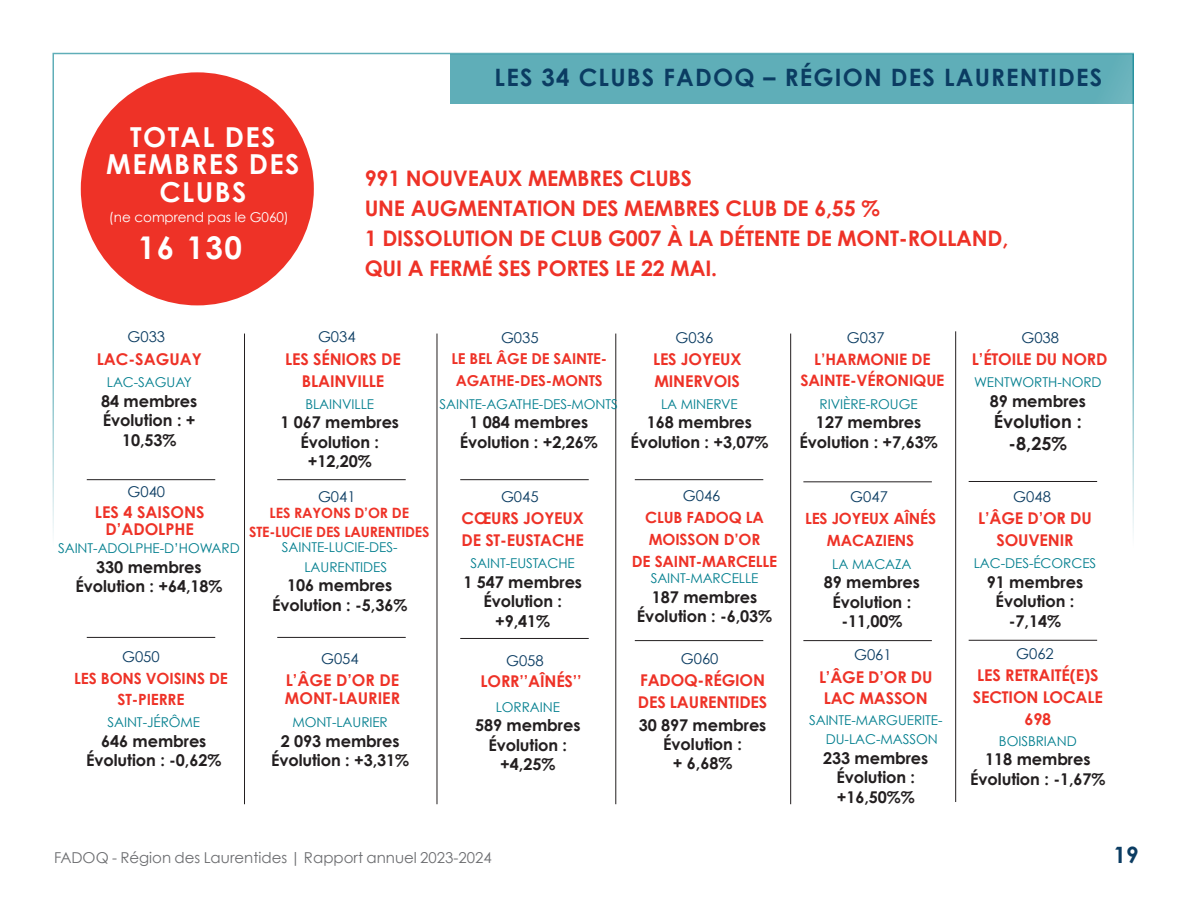
<style>
.page{position:relative;width:1188px;height:918px;background:#fff}
.page>*{position:absolute;margin:0;border:0;box-sizing:border-box;transform-origin:0 0}
.t1{font:700 31.35px "Century Gothic";color:#fff}
.t2{font:700 27.45px/27.5px "Century Gothic";letter-spacing:.05em;color:#fff;text-align:center}
.t3{font:700 24px "Century Gothic";letter-spacing:.05em;color:#0b3c62}
.t4{font:700 22.5px "Century Gothic";color:#0b3c62}
.t5{font:700 21.45px/30.2px "Century Gothic";letter-spacing:-.01em;color:#ee3227}
.t6{font:700 18px/21.6px "Century Gothic";color:#231f20;text-align:center}
.t7{font:700 16.2px/19.5px "Century Gothic";letter-spacing:-.005em;color:#231f20;text-align:center}
.t8{font:700 16.2px/21.8px "Century Gothic";letter-spacing:-.01em;color:#ee3227}
.t9{font:700 15.75px/21px "Century Gothic";letter-spacing:-.01em;color:#ee3227;text-align:center}
.t10{font:700 15.45px/21.8px "Century Gothic";letter-spacing:-.01em;color:#ee3227;text-align:center}
.t11{font:15px "Century Gothic";color:#6c6d70}
.t12{font:700 15px/21.8px "Century Gothic";letter-spacing:-.01em;color:#ee3227}
.t13{font:14.85px "Century Gothic";color:#0b3c62}
.t14{font:700 14.25px/18.5px "Century Gothic";letter-spacing:-.01em;color:#ee3227;text-align:center}
.t15{font:13.5px/19.5px "Century Gothic";letter-spacing:-.005em;color:#007e8e}
.t16{font:13.5px "Century Gothic";letter-spacing:-.005em;color:#fff}
</style>
<div class="page">
<div style="left:81px;top:72px;width:233px;height:233px;background:#ee3227;border-radius:50%"></div>
<hr style="left:244px;top:334px;width:1px;height:470px;background:#231f20">
<hr style="left:615px;top:334px;width:1px;height:470px;background:#231f20">
<hr style="left:87px;top:479px;width:128px;height:1px;background:#231f20">
<hr style="left:87px;top:637px;width:128px;height:1px;background:#231f20">
<hr style="left:277px;top:479px;width:129px;height:1px;background:#231f20">
<hr style="left:277px;top:637px;width:129px;height:1px;background:#231f20">
<hr style="left:460px;top:479px;width:129px;height:1px;background:#231f20">
<hr style="left:460px;top:638px;width:129px;height:1px;background:#231f20">
<hr style="left:635px;top:479px;width:128px;height:1px;background:#231f20">
<hr style="left:635px;top:640px;width:128px;height:1px;background:#231f20">
<hr style="left:790px;top:334px;width:1px;height:470px;background:#231f20">
<hr style="left:803px;top:481px;width:129px;height:1px;background:#231f20">
<hr style="left:803px;top:640px;width:129px;height:1px;background:#231f20">
<hr style="left:955px;top:331px;width:1px;height:471px;background:#231f20">
<hr style="left:969px;top:481px;width:128px;height:1px;background:#231f20">
<hr style="left:969px;top:640px;width:128px;height:1px;background:#231f20">
<hr style="left:437px;top:334px;width:1px;height:470px;background:#231f20">
<div style="left:450px;top:54px;width:684px;height:50px;background:#5faeb8"></div>
<h2 class="t2" style="left:106px;top:122px;width:195px">TOTAL DES<br>MEMBRES DES<br>CLUBS</h2>
<p class="t16" style="left:109px;top:208px;width:181px">(ne comprend pas le G060)</p>
<h1 class="t1" style="left:138px;top:228px;width:106px">16 130</h1>
<h3 class="t3" style="left:495px;top:62px;width:609px">LES 34 CLUBS FADOQ – RÉGION DES LAURENTIDES</h3>
<h3 class="t5" style="left:365px;top:162px;width:645px">991 NOUVEAUX MEMBRES CLUBS<br>UNE AUGMENTATION DES MEMBRES CLUB DE 6,55 %<br>1 DISSOLUTION DE CLUB G007 À LA DÉTENTE DE MONT-ROLLAND, QUI A FERMÉ SES PORTES LE 22 MAI.</h3>
<p class="t13" style="left:128px;top:328px;width:39px">G033</p>
<p class="t13" style="left:318px;top:328px;width:39px">G034</p>
<p class="t13" style="left:501px;top:328px;width:39px">G035</p>
<p class="t13" style="left:676px;top:328px;width:39px">G036</p>
<p class="t13" style="left:847px;top:328px;width:39px">G037</p>
<p class="t13" style="left:1021px;top:328px;width:39px">G038</p>
<p class="t8" style="left:97px;top:348px;width:107px">LAC-SAGUAY</p>
<p class="t15" style="left:107px;top:372px;width:86px">LAC-SAGUAY</p>
<p class="t7" style="left:101px;top:391px;width:98px">84 membres<br>Évolution : +<br>10,53%</p>
<p class="t8" style="left:285px;top:348px;width:117px;text-align:center">LES SÉNIORS DE<br>BLAINVILLE</p>
<p class="t15" style="left:305px;top:394px;width:70px">BLAINVILLE</p>
<p class="t7" style="left:280px;top:412px;width:120px">1 067 membres<br>Évolution : +12,20%</p>
<p class="t12" style="left:451px;top:347px;width:157px">LE BEL ÂGE DE SAINTE-<br>AGATHE-DES-MONTS</p>
<p class="t15" style="left:440px;top:394px;width:180px">SAINTE-AGATHE-DES-MONTS</p>
<p class="t7" style="left:460px;top:412px;width:140px">1 084 membres<br>Évolution : +2,26%</p>
<p class="t8" style="left:653px;top:348px;width:90px">LES JOYEUX<br>MINERVOIS</p>
<p class="t15" style="left:661px;top:394px;width:78px">LA MINERVE</p>
<p class="t7" style="left:630px;top:412px;width:140px">168 membres<br>Évolution : +3,07%</p>
<p class="t9" style="left:800px;top:348px;width:146px">L’HARMONIE DE<br>SAINTE-VÉRONIQUE</p>
<p class="t15" style="left:820px;top:394px;width:100px">RIVIÈRE-ROUGE</p>
<p class="t7" style="left:800px;top:412px;width:140px">127 membres<br>Évolution : +7,63%</p>
<p class="t8" style="left:972px;top:348px;width:137px">L’ÉTOILE DU NORD</p>
<p class="t15" style="left:974px;top:372px;width:129px">WENTWORTH-NORD</p>
<p class="t7" style="left:990px;top:391px;width:98px">89 membres</p>
<p class="t6" style="left:994px;top:411px;width:90px">Évolution : -8,25%</p>
<p class="t13" style="left:128px;top:483px;width:39px">G040</p>
<p class="t13" style="left:318px;top:487px;width:39px">G041</p>
<p class="t13" style="left:501px;top:487px;width:39px">G045</p>
<p class="t8" style="left:95px;top:503px;width:111px;line-height:17.7px;text-align:center">LES 4 SAISONS<br>D’ADOLPHE</p>
<p class="t15" style="left:58px;top:539px;width:183px">SAINT-ADOLPHE-D’HOWARD</p>
<p class="t7" style="left:75px;top:557px;width:149px">330 membres<br>Évolution : +64,18%</p>
<p class="t14" style="left:249px;top:504px;width:182px">LES RAYONS D’OR DE<br>STE-LUCIE DES LAURENTIDES</p>
<p class="t15" style="left:304px;top:538px;width:95px;text-indent:-23px">SAINTE-LUCIE-DES-<br>LAURENTIDES</p>
<p class="t7" style="left:272px;top:575px;width:137px">106 membres<br>Évolution : -5,36%</p>
<p class="t8" style="left:462px;top:507px;width:124px">CŒURS JOYEUX<br>DE ST-EUSTACHE</p>
<p class="t15" style="left:471px;top:553px;width:106px">SAINT-EUSTACHE</p>
<p class="t7" style="left:463px;top:572px;width:120px">1 547 membres<br>Évolution : +9,41%</p>
<p class="t13" style="left:683px;top:487px;width:39px">G046</p>
<p class="t10" style="left:632px;top:506px;width:147px">CLUB FADOQ LA<br>MOISSON D’OR<br>DE SAINT-MARCELLE</p>
<p class="t15" style="left:651px;top:568px;width:109px">SAINT-MARCELLE</p>
<p class="t7" style="left:637px;top:587px;width:137px">187 membres<br>Évolution : -6,03%</p>
<p class="t13" style="left:850px;top:488px;width:39px">G047</p>
<p class="t10" style="left:805px;top:507px;width:133px">LES JOYEUX AÎNÉS<br>MACAZIENS</p>
<p class="t15" style="left:832px;top:554px;width:81px">LA MACAZA</p>
<p class="t7" style="left:824px;top:572px;width:98px">89 membres<br>Évolution : -11,00%</p>
<p class="t13" style="left:1013px;top:487px;width:39px">G048</p>
<p class="t8" style="left:978px;top:507px;width:115px;text-align:center">L’ÂGE D’OR DU<br>SOUVENIR</p>
<p class="t15" style="left:974px;top:554px;width:124px">LAC-DES-ÉCORCES</p>
<p class="t7" style="left:987px;top:572px;width:98px">91 membres<br>Évolution : -7,14%</p>
<p class="t13" style="left:122px;top:647px;width:39px">G050</p>
<p class="t13" style="left:321px;top:650px;width:39px">G054</p>
<p class="t10" style="left:74px;top:667px;width:155px">LES BONS VOISINS DE<br>ST-PIERRE</p>
<p class="t8" style="left:285px;top:671px;width:117px;line-height:17.7px">L’ÂGE D’OR DE<br>MONT-LAURIER</p>
<p class="t15" style="left:107px;top:713px;width:94px">SAINT-JÉRÔME</p>
<p class="t7" style="left:86px;top:731px;width:137px">646 membres<br>Évolution : -0,62%</p>
<p class="t15" style="left:292px;top:713px;width:97px">MONT-LAURIER</p>
<p class="t7" style="left:271px;top:731px;width:140px">2 093 membres<br>Évolution : +3,31%</p>
<p class="t13" style="left:506px;top:652px;width:39px">G058</p>
<p class="t8" style="left:481px;top:670px;width:103px">LORR’’AÎNÉS’’</p>
<p class="t15" style="left:496px;top:697px;width:66px">LORRAINE</p>
<p class="t7" style="left:475px;top:715px;width:107px">589 membres<br>Évolution : +4,25%</p>
<p class="t13" style="left:681px;top:650px;width:39px">G060</p>
<p class="t8" style="left:638px;top:669px;width:131px">FADOQ-RÉGION<br>DES LAURENTIDES</p>
<p class="t7" style="left:639px;top:715px;width:129px">30 897 membres<br>Évolution :<br>+ 6,68%</p>
<p class="t13" style="left:854px;top:646px;width:39px">G061</p>
<p class="t8" style="left:819px;top:665px;width:115px">L’ÂGE D’OR DU<br>LAC MASSON</p>
<p class="t15" style="left:826px;top:710px;width:118px;text-indent:-17px">SAINTE-MARGUERITE-<br>DU-LAC-MASSON</p>
<p class="t7" style="left:823px;top:748px;width:107px">233 membres<br>Évolution : +16,50%%</p>
<p class="t13" style="left:1016px;top:645px;width:39px">G062</p>
<p class="t8" style="left:973px;top:664px;width:131px;text-align:center">LES RETRAITÉ(E)S<br>SECTION LOCALE<br>698</p>
<p class="t15" style="left:999px;top:731px;width:79px">BOISBRIAND</p>
<p class="t7" style="left:970px;top:749px;width:137px">118 membres<br>Évolution : -1,67%</p>
<p class="t11" style="left:54px;top:848px;width:439px">FADOQ - Région des Laurentides | Rapport annuel 2023-2024</p>
<h3 class="t4" style="left:1113px;top:840px;width:27px">19</h3>
</div>
